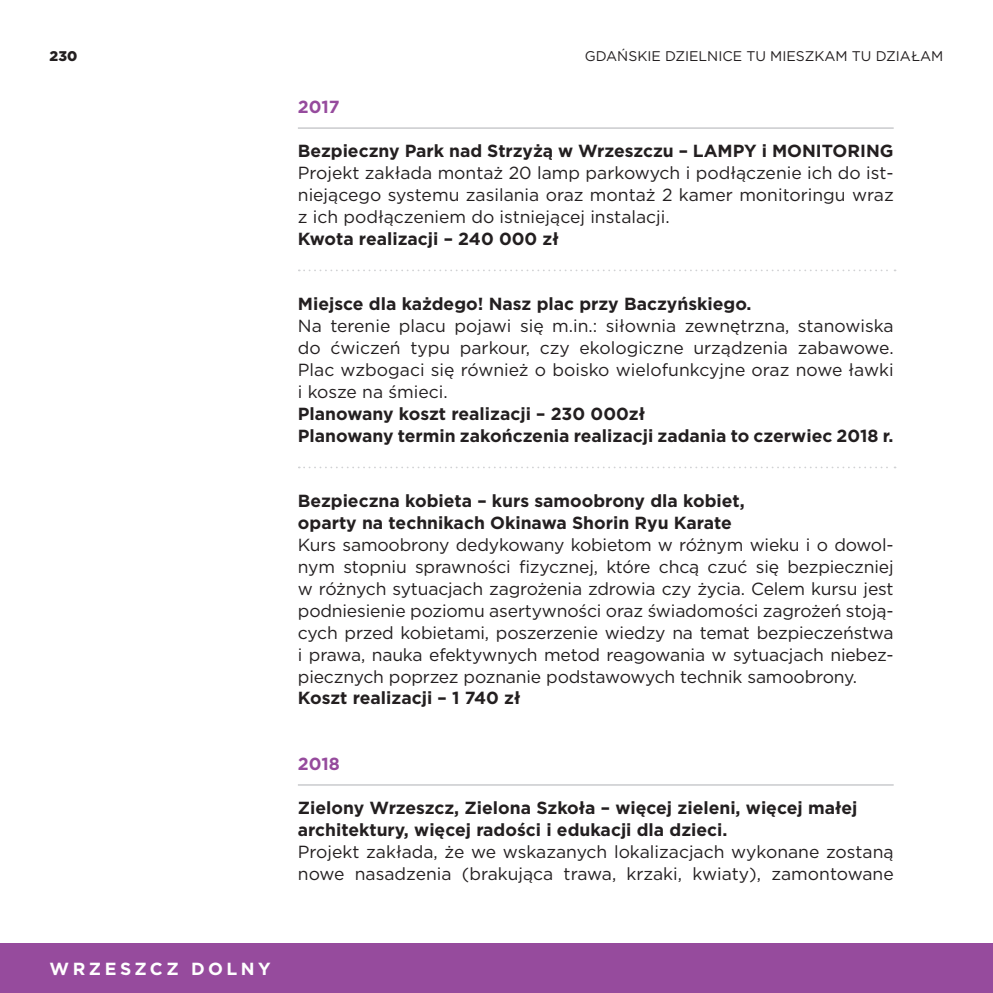
<style>
.page{position:relative;width:993px;height:993px;background:#fff}
.page>*{position:absolute;margin:0;border:0;box-sizing:border-box;transform-origin:0 0}
.t1{font:17.5px/21.9px "Gotham";color:#231f20;text-align:justify}
.t2{font:700 17.5px/21.9px "Gotham";color:#231f20}
.t3{font:700 17.5px "Gotham";letter-spacing:.2em;color:#fff}
.t4{font:700 17.5px "Gotham";color:#964b9d}
.t5{font:14px "Gotham";color:#231f20}
.t6{font:900 14px "Gotham";color:#231f20}
</style>
<div class="page">
<div style="left:0;top:943px;width:992px;height:49px;background:#964b9d"></div>
<hr style="left:298px;top:127px;width:595px;height:2px;background:#d1d2d4">
<svg style="left:299px;top:269px;width:596px;height:2px"></svg>
<svg style="left:299px;top:466px;width:596px;height:2px"></svg>
<hr style="left:298px;top:783px;width:595px;height:2px;background:#d1d2d4">
<p class="t6" style="left:50px;top:46px;width:29px">230</p>
<p class="t5" style="left:584px;top:47px;width:360px">GDAŃSKIE DZIELNICE TU MIESZKAM TU DZIAŁAM</p>
<p class="t4" style="left:298px;top:95px;width:43px">2017</p>
<p class="t2" style="left:298px;top:140px;width:597px">Bezpieczny Park nad Strzyżą w Wrzeszczu – LAMPY i MONITORING</p>
<p class="t1" style="left:298px;top:161px;width:597px">Projekt zakłada montaż 20 lamp parkowych i podłączenie ich do ist&shy;niejącego systemu zasilania oraz montaż 2 kamer monitoringu wraz z ich podłączeniem do istniejącej instalacji.</p>
<p class="t2" style="left:298px;top:227px;width:262px">Kwota realizacji – 240 000 zł</p>
<p class="t2" style="left:298px;top:293px;width:455px">Miejsce dla każdego! Nasz plac przy Baczyńskiego.</p>
<p class="t1" style="left:298px;top:314px;width:597px">Na terenie placu pojawi się m.in.: siłownia zewnętrzna, stanowiska do ćwiczeń typu parkour, czy ekologiczne urządzenia zabawowe.<br>Plac wzbogaci się również o boisko wielofunkcyjne oraz nowe ławki i kosze na śmieci.</p>
<p class="t2" style="left:298px;top:402px;width:597px">Planowany koszt realizacji – 230 000zł<br>Planowany termin zakończenia realizacji zadania to czerwiec 2018 r.</p>
<p class="t2" style="left:298px;top:490px;width:448px">Bezpieczna kobieta – kurs samoobrony dla kobiet, oparty na technikach Okinawa Shorin Ryu Karate</p>
<p class="t1" style="left:298px;top:533px;width:597px">Kurs samoobrony dedykowany kobietom w różnym wieku i o dowol&shy;nym stopniu sprawności fizycznej, które chcą czuć się bezpieczniej w różnych sytuacjach zagrożenia zdrowia czy życia. Celem kursu jest podniesienie poziomu asertywności oraz świadomości zagrożeń stoją&shy;cych przed kobietami, poszerzenie wiedzy na temat bezpieczeństwa i prawa, nauka efektywnych metod reagowania w sytuacjach niebez&shy;piecznych poprzez poznanie podstawowych technik samoobrony.</p>
<p class="t2" style="left:298px;top:687px;width:224px">Koszt realizacji – 1 740 zł</p>
<p class="t4" style="left:298px;top:752px;width:43px">2018</p>
<p class="t2" style="left:298px;top:796px;width:561px">Zielony Wrzeszcz, Zielona Szkoła – więcej zieleni, więcej małej architektury, więcej radości i edukacji dla dzieci.</p>
<p class="t1" style="left:298px;top:839px;width:597px">Projekt zakłada, że we wskazanych lokalizacjach wykonane zostaną nowe nasadzenia (brakująca trawa, krzaki, kwiaty), zamontowane</p>
<p class="t3" style="left:50px;top:957px;width:223px">WRZESZCZ DOLNY</p>
</div>
